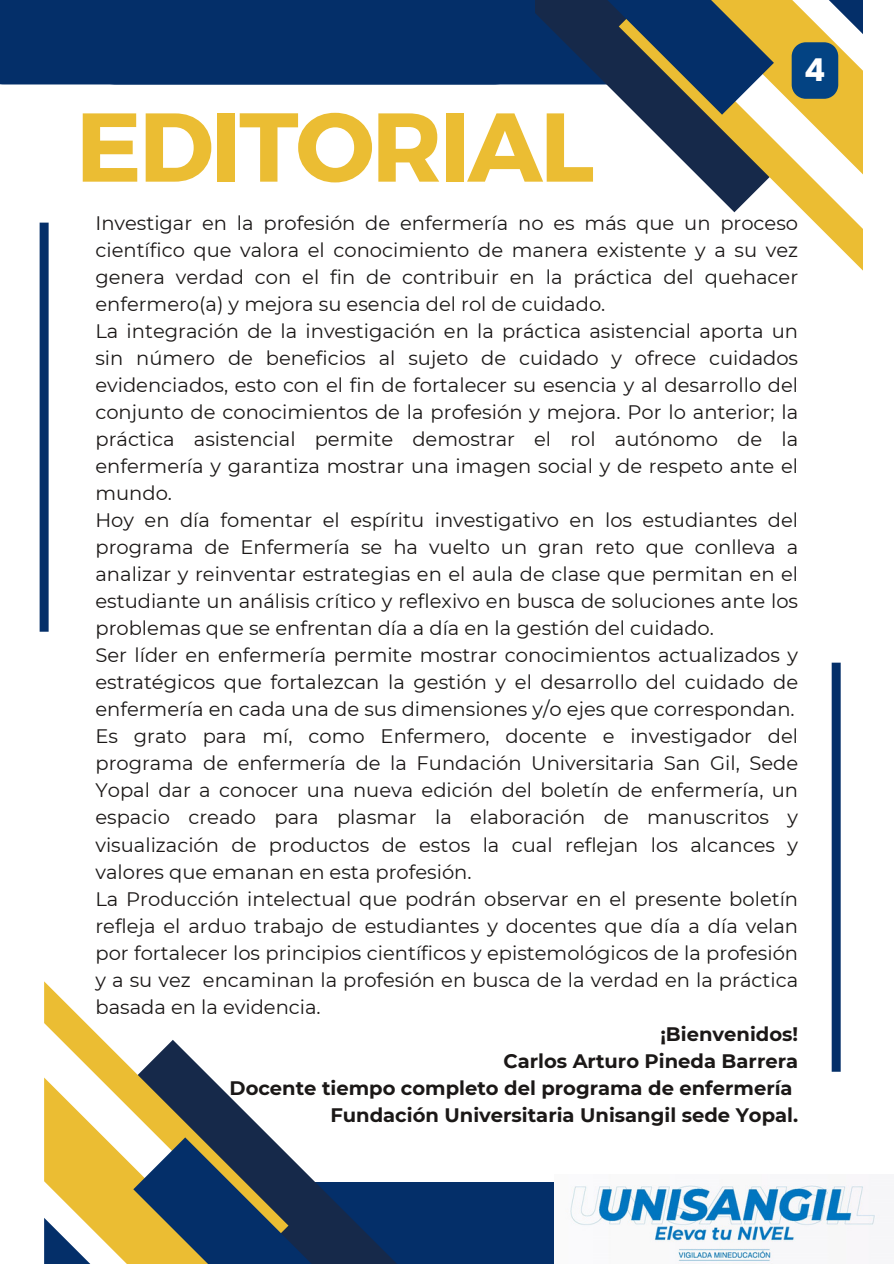
<style>
.page{position:relative;width:894px;height:1264px;background:#fff}
.page>*{position:absolute;margin:0;border:0;box-sizing:border-box;transform-origin:0 0}
.t1{font:700 97.5px "Montserrat";letter-spacing:-.03em;color:#ebbd33}
.t2{font:700 31.5px "Poppins";color:#fff}
.t3{font:19.5px/27px "Montserrat";color:#1b1817;text-align:justify}
.t4{font:700 19.5px "Montserrat";color:#1b1817}
</style>
<div class="page">
<svg style="left:696px;top:174px;width:166px;height:96px"></svg>
<div style="left:279px;top:1181px;width:614px;height:82px;background:#042f69"></div>
<svg style="left:44px;top:981px;width:166px;height:96px"></svg>
<svg style="left:44px;top:1077px;width:385px;height:186px"></svg>
<div style="left:40px;top:223px;width:9px;height:408px;background:#042f69"></div>
<img style="left:554px;top:1181px;width:339px;height:82px">
<div style="left:831px;top:662px;width:9px;height:409px;background:#042f69"></div>
<svg style="left:477px;top:0;width:385px;height:174px"></svg>
<div style="left:0;top:0;width:535px;height:84px;background:#042f69"></div>
<h2 class="t2" style="left:804px;top:48px;width:23px">4</h2>
<p class="t1" style="left:76px;top:83px;width:520px">EDITORIAL</p>
<h1 class="t3" style="left:95px;top:210px;width:704px">Investigar en la profesión de enfermería no es más que un proceso científico que valora el conocimiento de manera existente y a su vez genera verdad con el fin de contribuir en la práctica del quehacer enfermero(a) y mejora su esencia del rol de cuidado.</h1>
<p class="t3" style="left:95px;top:318px;width:704px">La integración de la investigación en la práctica asistencial aporta un sin número de beneficios al sujeto de cuidado y ofrece cuidados evidenciados, esto con el fin de fortalecer su esencia y al desarrollo del conjunto de conocimientos de la profesión y mejora. Por lo anterior; la práctica asistencial permite demostrar el rol autónomo de la enfermería y garantiza mostrar una imagen social y de respeto ante el mundo.</p>
<p class="t3" style="left:95px;top:507px;width:704px">Hoy en día fomentar el espíritu investigativo en los estudiantes del programa de Enfermería se ha vuelto un gran reto que conlleva a analizar y reinventar estrategias en el aula de clase que permitan en el estudiante un análisis crítico y reflexivo en busca de soluciones ante los problemas que se enfrentan día a día en la gestión del cuidado.</p>
<p class="t3" style="left:95px;top:642px;width:704px">Ser líder en enfermería permite mostrar conocimientos actualizados y estratégicos que fortalezcan la gestión y el desarrollo del cuidado de enfermería en cada una de sus dimensiones y/o ejes que correspondan.</p>
<p class="t3" style="left:95px;top:723px;width:704px">Es grato para mí, como Enfermero, docente e investigador del programa de enfermería de la Fundación Universitaria San Gil, Sede Yopal dar a conocer una nueva edición del boletín de enfermería, un espacio creado para plasmar la elaboración de manuscritos y visualización de productos de estos la cual reflejan los alcances y valores que emanan en esta profesión.</p>
<p class="t3" style="left:95px;top:885px;width:704px">La Producción intelectual que podrán observar en el presente boletín refleja el arduo trabajo de estudiantes y docentes que día a día velan por fortalecer los principios científicos y epistemológicos de la profesión y a su vez encaminan la profesión en busca de la verdad en la práctica basada en la evidencia.</p>
<p class="t4" style="left:660px;top:1021px;width:139px">¡Bienvenidos!</p>
<p class="t4" style="left:503px;top:1048px;width:296px">Carlos Arturo Pineda Barrera</p>
<p class="t4" style="left:229px;top:1075px;width:564px">Docente tiempo completo del programa de enfermería</p>
<p class="t4" style="left:330px;top:1102px;width:469px">Fundación Universitaria Unisangil sede Yopal.</p>
</div>
